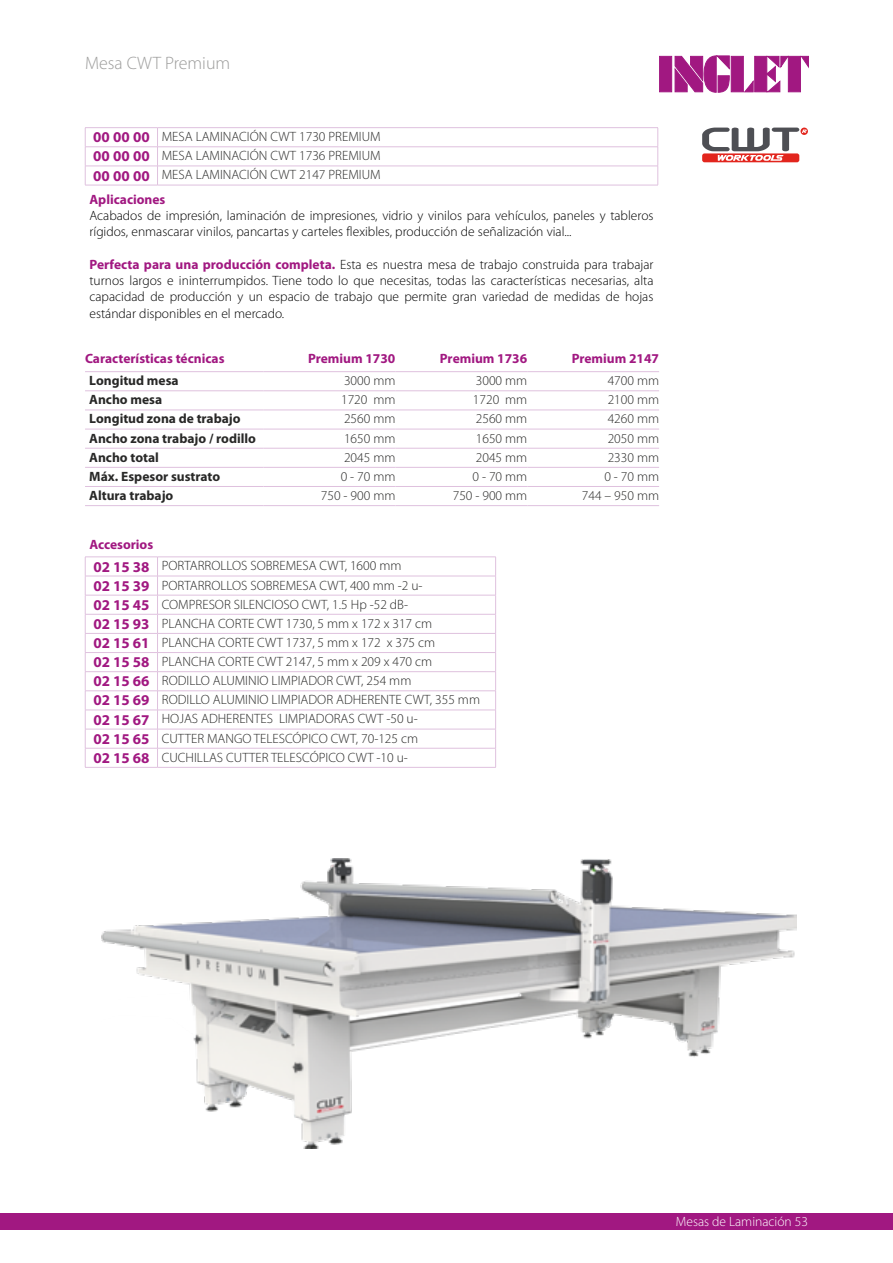
<style>
.page{position:relative;width:893px;height:1263px;background:#fff}
.page>*{position:absolute;margin:0;border:0;box-sizing:border-box;transform-origin:0 0}
.t1{font:300 18px "Myriad Pro";color:#9d9d9c}
.t2{font:300 13.5px/19.2px "Myriad Pro";color:#282827}
.t3{font:300 13.5px/16.2px "Myriad Pro";color:#000}
.t4{font:700 13.5px "Myriad Pro";color:#282827}
.t5{font:700 13.5px "Myriad Pro";color:#a11881}
.t6{font:300 13.5px "Myriad Pro";color:#fff}
.s1{font-weight:700;font-size:15px;color:#a11881}
.s2{font-weight:700;color:#a11881}
</style>
<div class="page">
<svg style="left:659px;top:56px;width:150px;height:36px"></svg>
<div style="left:0;top:1213px;width:893px;height:16px;background:#a11881"></div>
<hr style="left:85px;top:127px;width:73px;height:1px;background:#dfc1de">
<hr style="left:158px;top:127px;width:500px;height:1px;background:#dfc1de">
<hr style="left:85px;top:147px;width:73px;height:1px;background:#dfc1de">
<hr style="left:158px;top:147px;width:500px;height:1px;background:#dfc1de">
<svg style="left:85px;top:128px;width:1px;height:57px"></svg>
<hr style="left:85px;top:166px;width:73px;height:1px;background:#dfc1de">
<svg style="left:157px;top:128px;width:1px;height:57px"></svg>
<hr style="left:158px;top:166px;width:500px;height:1px;background:#dfc1de">
<svg style="left:657px;top:128px;width:1px;height:57px"></svg>
<hr style="left:85px;top:185px;width:73px;height:1px;background:#dfc1de">
<hr style="left:158px;top:185px;width:500px;height:1px;background:#dfc1de">
<svg style="left:85px;top:558px;width:1px;height:209px"></svg>
<svg style="left:157px;top:558px;width:1px;height:209px"></svg>
<hr style="left:85px;top:557px;width:73px;height:1px;background:#dfc1de">
<hr style="left:158px;top:557px;width:338px;height:1px;background:#dfc1de">
<hr style="left:85px;top:576px;width:73px;height:1px;background:#dfc1de">
<hr style="left:158px;top:576px;width:338px;height:1px;background:#dfc1de">
<hr style="left:85px;top:595px;width:73px;height:1px;background:#dfc1de">
<hr style="left:158px;top:595px;width:338px;height:1px;background:#dfc1de">
<hr style="left:85px;top:614px;width:73px;height:1px;background:#dfc1de">
<hr style="left:158px;top:614px;width:338px;height:1px;background:#dfc1de">
<hr style="left:85px;top:633px;width:73px;height:1px;background:#dfc1de">
<hr style="left:158px;top:633px;width:338px;height:1px;background:#dfc1de">
<hr style="left:85px;top:652px;width:73px;height:1px;background:#dfc1de">
<hr style="left:158px;top:652px;width:338px;height:1px;background:#dfc1de">
<hr style="left:85px;top:671px;width:73px;height:1px;background:#dfc1de">
<hr style="left:158px;top:671px;width:338px;height:1px;background:#dfc1de">
<hr style="left:85px;top:690px;width:73px;height:1px;background:#dfc1de">
<hr style="left:158px;top:690px;width:338px;height:1px;background:#dfc1de">
<hr style="left:85px;top:710px;width:73px;height:1px;background:#dfc1de">
<hr style="left:158px;top:710px;width:338px;height:1px;background:#dfc1de">
<hr style="left:85px;top:729px;width:73px;height:1px;background:#dfc1de">
<hr style="left:158px;top:729px;width:338px;height:1px;background:#dfc1de">
<hr style="left:85px;top:748px;width:73px;height:1px;background:#dfc1de">
<hr style="left:158px;top:748px;width:338px;height:1px;background:#dfc1de">
<hr style="left:85px;top:767px;width:73px;height:1px;background:#dfc1de">
<hr style="left:158px;top:767px;width:338px;height:1px;background:#dfc1de">
<svg style="left:495px;top:558px;width:1px;height:209px"></svg>
<hr style="left:85px;top:371px;width:179px;height:1px;background:#dfc1de">
<hr style="left:85px;top:391px;width:179px;height:1px;background:#dfc1de">
<hr style="left:85px;top:410px;width:179px;height:1px;background:#dfc1de">
<hr style="left:85px;top:429px;width:179px;height:1px;background:#dfc1de">
<hr style="left:85px;top:448px;width:179px;height:1px;background:#dfc1de">
<hr style="left:85px;top:467px;width:179px;height:1px;background:#dfc1de">
<hr style="left:85px;top:486px;width:179px;height:1px;background:#dfc1de">
<hr style="left:85px;top:505px;width:179px;height:1px;background:#dfc1de">
<hr style="left:264px;top:371px;width:131px;height:1px;background:#dfc1de">
<hr style="left:264px;top:391px;width:131px;height:1px;background:#dfc1de">
<hr style="left:264px;top:410px;width:131px;height:1px;background:#dfc1de">
<hr style="left:264px;top:429px;width:131px;height:1px;background:#dfc1de">
<hr style="left:264px;top:448px;width:131px;height:1px;background:#dfc1de">
<hr style="left:264px;top:467px;width:131px;height:1px;background:#dfc1de">
<hr style="left:264px;top:486px;width:131px;height:1px;background:#dfc1de">
<hr style="left:264px;top:505px;width:131px;height:1px;background:#dfc1de">
<hr style="left:395px;top:371px;width:132px;height:1px;background:#dfc1de">
<hr style="left:395px;top:391px;width:132px;height:1px;background:#dfc1de">
<hr style="left:395px;top:410px;width:132px;height:1px;background:#dfc1de">
<hr style="left:395px;top:429px;width:132px;height:1px;background:#dfc1de">
<hr style="left:395px;top:448px;width:132px;height:1px;background:#dfc1de">
<hr style="left:395px;top:467px;width:132px;height:1px;background:#dfc1de">
<hr style="left:395px;top:486px;width:132px;height:1px;background:#dfc1de">
<hr style="left:395px;top:505px;width:132px;height:1px;background:#dfc1de">
<hr style="left:527px;top:371px;width:132px;height:1px;background:#dfc1de">
<hr style="left:527px;top:391px;width:132px;height:1px;background:#dfc1de">
<hr style="left:527px;top:410px;width:132px;height:1px;background:#dfc1de">
<hr style="left:527px;top:429px;width:132px;height:1px;background:#dfc1de">
<hr style="left:527px;top:448px;width:132px;height:1px;background:#dfc1de">
<hr style="left:527px;top:467px;width:132px;height:1px;background:#dfc1de">
<hr style="left:527px;top:486px;width:132px;height:1px;background:#dfc1de">
<hr style="left:527px;top:505px;width:132px;height:1px;background:#dfc1de">
<img style="left:101px;top:858px;width:696px;height:291px">
<div style="left:702px;top:153px;width:97px;height:9px;background:#e2251d;border-radius:2px"></div>
<svg style="left:702px;top:128px;width:105px;height:33px"></svg>
<h1 class="t1" style="left:85px;top:53px;width:147px">Mesa CWT Premium</h1>
<p class="t2" style="left:93px;top:127px;width:289px;text-align:justify"><span class="s1">00 00 00</span> MESA LAMINACIÓN CWT 1730 PREMIUM <span class="s1">00 00 00</span> MESA LAMINACIÓN CWT 1736 PREMIUM <span class="s1">00 00 00</span> MESA LAMINACIÓN CWT 2147 PREMIUM</p>
<p class="t5" style="left:89px;top:190px;width:78px">Aplicaciones</p>
<p class="t3" style="left:89px;top:208px;width:566px">Acabados de impresión, laminación de impresiones, vidrio y vinilos para vehículos, paneles y tableros rígidos, enmascarar vinilos, pancartas y carteles flexibles, producción de señalización vial...</p>
<p class="t3" style="left:89px;top:256px;width:566px;text-align:justify"><span class="s2">Perfecta para una producción completa.</span> Esta es nuestra mesa de trabajo construida para trabajar turnos largos e ininterrumpidos. Tiene todo lo que necesitas, todas las características necesarias, alta capacidad de producción y un espacio de trabajo que permite gran variedad de medidas de hojas estándar disponibles en el mercado.</p>
<p class="t5" style="left:85px;top:349px;width:141px">Características técnicas</p>
<p class="t5" style="left:308px;top:349px;width:89px">Premium 1730</p>
<p class="t5" style="left:440px;top:349px;width:89px">Premium 1736</p>
<p class="t5" style="left:572px;top:349px;width:89px">Premium 2147</p>
<p class="t4" style="left:89px;top:372px;width:91px">Longitud mesa</p>
<p class="t2" style="left:344px;top:371px;width:53px">3000 mm</p>
<p class="t2" style="left:476px;top:371px;width:53px">3000 mm</p>
<p class="t2" style="left:608px;top:371px;width:53px">4700 mm</p>
<p class="t4" style="left:89px;top:391px;width:74px">Ancho mesa</p>
<p class="t2" style="left:341px;top:390px;width:56px">1720 mm</p>
<p class="t2" style="left:473px;top:390px;width:56px">1720 mm</p>
<p class="t2" style="left:608px;top:390px;width:53px">2100 mm</p>
<p class="t4" style="left:89px;top:410px;width:153px">Longitud zona de trabajo</p>
<p class="t2" style="left:344px;top:410px;width:53px">2560 mm</p>
<p class="t2" style="left:476px;top:410px;width:53px">2560 mm</p>
<p class="t2" style="left:608px;top:410px;width:53px">4260 mm</p>
<p class="t4" style="left:89px;top:429px;width:168px">Ancho zona trabajo / rodillo</p>
<p class="t2" style="left:344px;top:429px;width:53px">1650 mm</p>
<p class="t2" style="left:476px;top:429px;width:53px">1650 mm</p>
<p class="t2" style="left:608px;top:429px;width:53px">2050 mm</p>
<p class="t4" style="left:89px;top:448px;width:71px">Ancho total</p>
<p class="t2" style="left:344px;top:448px;width:53px">2045 mm</p>
<p class="t2" style="left:476px;top:448px;width:53px">2045 mm</p>
<p class="t2" style="left:608px;top:448px;width:53px">2330 mm</p>
<p class="t4" style="left:89px;top:467px;width:132px">Máx. Espesor sustrato</p>
<p class="t2" style="left:341px;top:467px;width:56px">0 - 70 mm</p>
<p class="t2" style="left:472px;top:467px;width:56px">0 - 70 mm</p>
<p class="t2" style="left:604px;top:467px;width:56px">0 - 70 mm</p>
<p class="t4" style="left:89px;top:487px;width:86px">Altura trabajo</p>
<p class="t2" style="left:321px;top:486px;width:76px">750 - 900 mm</p>
<p class="t2" style="left:453px;top:486px;width:76px">750 - 900 mm</p>
<p class="t2" style="left:582px;top:486px;width:79px">744 – 950 mm</p>
<p class="t2" style="left:89px;top:534px;width:313px;line-height:21.3px"><span class="s2">Accesorios<br></span><span class="s1">02 15 38</span> PORTARROLLOS SOBREMESA CWT, 1600 mm</p>
<p class="t2" style="left:93px;top:576px;width:388px"><span class="s1">02 15 39</span> PORTARROLLOS SOBREMESA CWT, 400 mm -2 u-<br><span class="s1">02 15 45</span> COMPRESOR SILENCIOSO CWT, 1.5 Hp -52 dB-<br><span class="s1">02 15 93</span> PLANCHA CORTE CWT 1730, 5 mm x 172 x 317 cm<br><span class="s1">02 15 61</span> PLANCHA CORTE CWT 1737, 5 mm x 172 x 375 cm<br><span class="s1">02 15 58</span> PLANCHA CORTE CWT 2147, 5 mm x 209 x 470 cm<br><span class="s1">02 15 66</span> RODILLO ALUMINIO LIMPIADOR CWT, 254 mm<br><span class="s1">02 15 69</span> RODILLO ALUMINIO LIMPIADOR ADHERENTE CWT, 355 mm <span class="s1">02 15 67</span> HOJAS ADHERENTES LIMPIADORAS CWT -50 u-<br><span class="s1">02 15 65</span> CUTTER MANGO TELESCÓPICO CWT, 70-125 cm<br><span class="s1">02 15 68</span> CUCHILLAS CUTTER TELESCÓPICO CWT -10 u-</p>
<p class="t6" style="left:676px;top:1214px;width:133px">Mesas de Laminación 53</p>
</div>
